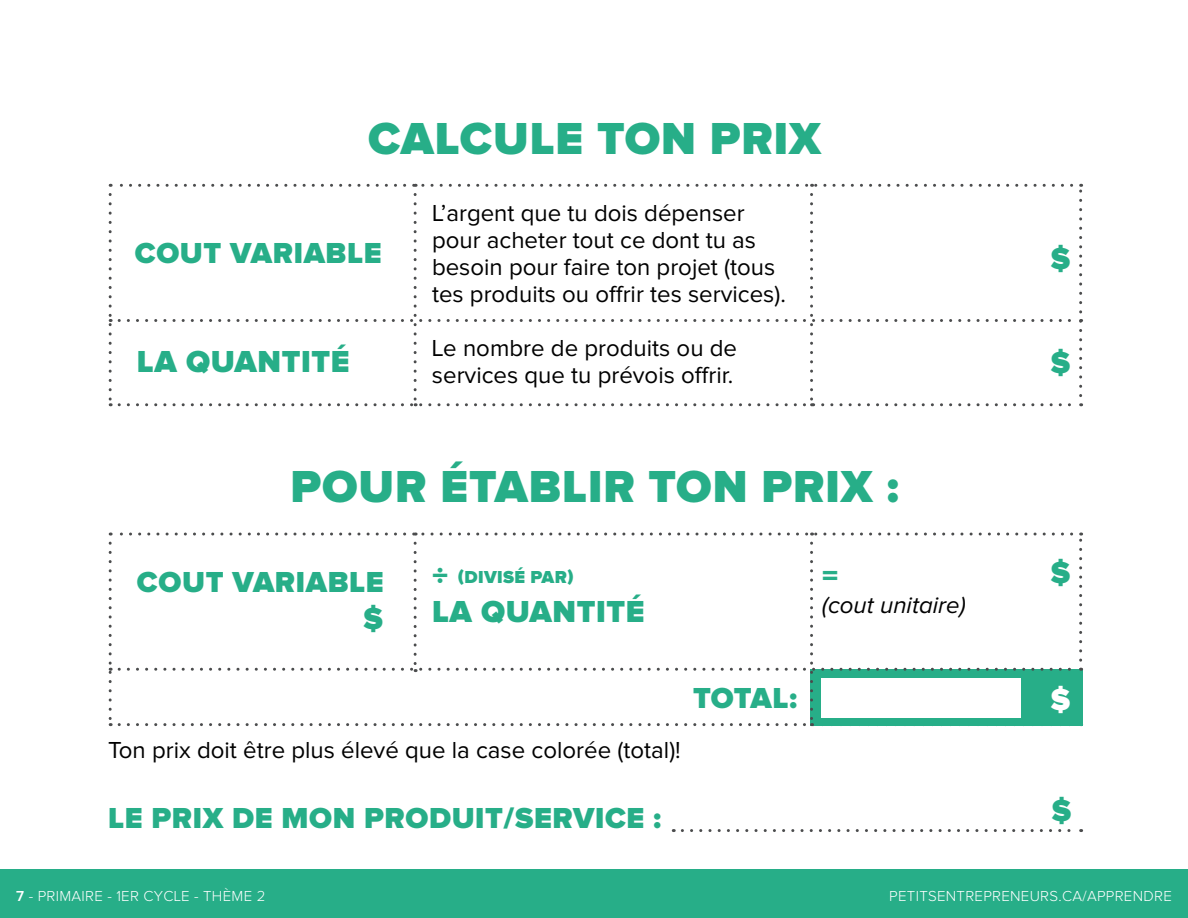
<style>
.page{position:relative;width:1188px;height:918px;background:#fff}
.page>*{position:absolute;margin:0;border:0;box-sizing:border-box;transform-origin:0 0}
.t1{font:900 46.5px "Proxima Nova";letter-spacing:.02em;color:#27ae88}
.t2{font:900 31.5px/36px "Proxima Nova";letter-spacing:.02em;color:#27ae88}
.t3{font:900 31.5px "Proxima Nova";color:#fff}
.t4{font:900 30px "Proxima Nova";letter-spacing:.02em;color:#27ae88}
.t5{font:24px/27px "Proxima Nova";color:#000}
.t6{font:italic 24px "Proxima Nova";color:#000}
.t7{font:900 18px "Proxima Nova";letter-spacing:.02em;color:#27ae88}
.titre_orange{font:300 15px "Proxima Nova";letter-spacing:.02em;color:#fff}
.s1{font-weight:600}
</style>
<div class="page">
<div style="left:0;top:870px;width:1188px;height:46px;background:#27ae88"></div>
<svg style="left:682px;top:829px;width:400px;height:3px"></svg>
<svg style="left:109px;top:184px;width:973px;height:222px"></svg>
<svg style="left:109px;top:533px;width:973px;height:193px"></svg>
<div style="left:821px;top:679px;width:200px;height:39px;background:#fff"></div>
<div style="left:0;top:872px;width:1188px;height:46px;background:#27ae88"></div>
<p class="t1" style="left:368px;top:117px;width:455px">CALCULE TON PRIX</p>
<p class="t4" style="left:135px;top:239px;width:248px">COUT VARIABLE</p>
<p class="t2" style="left:137px;top:345px;width:214px">LA QUANTITÉ</p>
<p class="t5" style="left:432px;top:201px;width:355px">L’argent que tu dois dépenser pour acheter tout ce dont tu as besoin pour faire ton projet (tous tes produits ou offrir tes services).</p>
<p class="t5" style="left:432px;top:336px;width:307px">Le nombre de produits ou de services que tu prévois offrir.</p>
<p class="t1" style="left:290px;top:466px;width:610px">POUR ÉTABLIR TON PRIX :</p>
<p class="t4" style="left:137px;top:569px;width:248px">COUT VARIABLE</p>
<p class="t2" style="left:363px;top:602px;width:22px">$</p>
<p class="t7" style="left:458px;top:569px;width:117px">(DIVISÉ PAR)</p>
<p class="t2" style="left:432px;top:559px;width:214px">÷<br>LA QUANTITÉ</p>
<p class="t2" style="left:822px;top:559px;width:18px">=</p>
<p class="t6" style="left:822px;top:594px;width:145px">(cout unitaire)</p>
<p class="t4" style="left:693px;top:684px;width:106px">TOTAL:</p>
<p class="t5" style="left:108px;top:738px;width:574px">Ton prix doit être plus élevé que la case colorée (total)!</p>
<p class="t4" style="left:108px;top:804px;width:555px">LE PRIX DE MON PRODUIT/SERVICE :</p>
<p class="t2" style="left:1050px;top:242px;width:22px">$</p>
<p class="t2" style="left:1050px;top:346px;width:22px">$</p>
<p class="t2" style="left:1050px;top:556px;width:22px">$</p>
<p class="t3" style="left:1050px;top:685px;width:22px">$</p>
<p class="t2" style="left:1052px;top:794px;width:22px">$</p>
<p class="titre_orange" style="left:16px;top:889px;width:251px"><span class="s1">7</span> - PRIMAIRE - 1ER CYCLE - THÈME 2</p>
<p class="titre_orange" style="left:889px;top:889px;width:284px">PETITSENTREPRENEURS.CA/APPRENDRE</p>
<p class="titre_orange" style="left:884px;top:888px;width:284px">PETITSENTREPRENEURS.CA/APPRENDRE</p>
</div>
